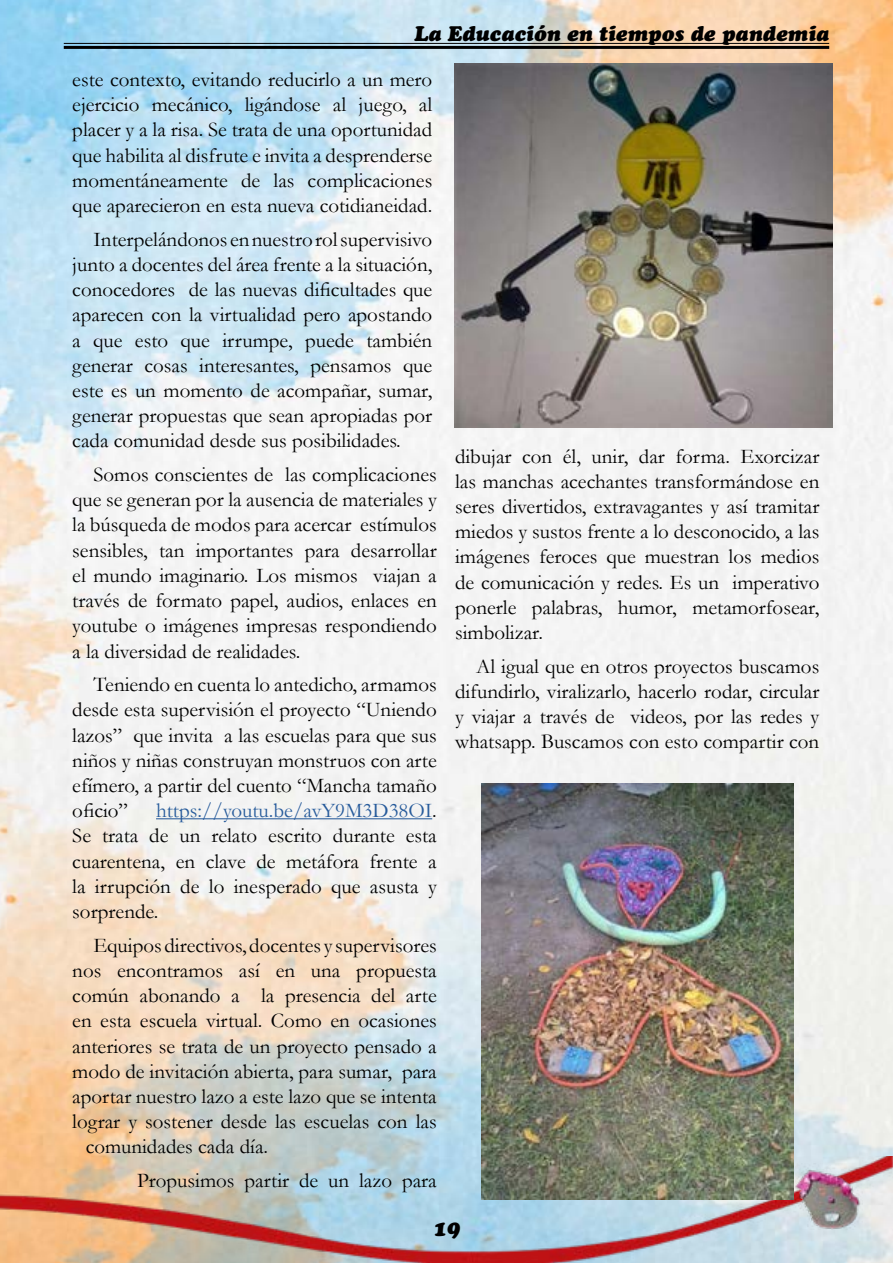
<style>
.page{position:relative;width:893px;height:1263px;background:#fff}
.page>*{position:absolute;margin:0;border:0;box-sizing:border-box;transform-origin:0 0}
.t1{font:italic 22.5px "Cooper Black Std";color:#000}
.t2{font:21px/25.2px "Garamond";color:#000;text-align:justify}
.t3{font:italic 21px "Cooper Black Std";color:#000}
.s1{color:#275b9b}
</style>
<div class="page">
<img style="left:0;top:0;width:893px;height:1157px">
<img style="left:0;top:1157px;width:893px;height:106px">
<hr style="left:64px;top:43px;width:765px;height:1px;background:#000">
<hr style="left:64px;top:46px;width:765px;height:3px;background:#000">
<img style="left:796px;top:1163px;width:66px;height:67px">
<hr style="left:156px;top:818px;width:276px;height:1px;background:#275b9b">
<img style="left:482px;top:783px;width:312px;height:416px">
<img style="left:454px;top:64px;width:378px;height:364px">
<p class="t3" style="left:414px;top:21px;width:416px">La Educación en tiempos de pandemia</p>
<p class="t2" style="left:72px;top:66px;width:362px">este contexto, evitando reducirlo a un mero ejercicio mecánico, ligándose al juego, al placer y a la risa. Se trata de una oportunidad que habilita al disfrute e invita a desprenderse momentáneamente de las complicaciones que aparecieron en esta nueva cotidianeidad.</p>
<p class="t2" style="left:72px;top:226px;width:362px;text-indent:21px">Interpelándonos en nuestro rol supervisivo junto a docentes del área frente a la situación, conocedores de las nuevas dificultades que aparecen con la virtualidad pero apostando a que esto que irrumpe, puede también generar cosas interesantes, pensamos que este es un momento de acompañar, sumar, generar propuestas que sean apropiadas por cada comunidad desde sus posibilidades.</p>
<p class="t2" style="left:72px;top:461px;width:366px;text-indent:21px">Somos conscientes de las complicaciones que se generan por la ausencia de materiales y la búsqueda de modos para acercar estímulos sensibles, tan importantes para desarrollar el mundo imaginario. Los mismos viajan a través de formato papel, audios, enlaces en youtube o imágenes impresas respondiendo a la diversidad de realidades.</p>
<p class="t2" style="left:72px;top:671px;width:366px;text-indent:21px">Teniendo en cuenta lo antedicho, armamos desde esta supervisión el proyecto “Uniendo lazos” que invita a las escuelas para que sus niños y niñas construyan monstruos con arte efímero, a partir del cuento “Mancha tamaño oficio”</p>
<p class="t2" style="left:455px;top:443px;width:366px">dibujar con él, unir, dar forma. Exorcizar las manchas acechantes transformándose en seres divertidos, extravagantes y así tramitar miedos y sustos frente a lo desconocido, a las imágenes feroces que muestran los medios de comunicación y redes. Es un imperativo ponerle palabras, humor, metamorfosear, simbolizar.</p>
<p class="t2" style="left:455px;top:653px;width:366px;text-indent:21px">Al igual que en otros proyectos buscamos difundirlo, viralizarlo, hacerlo rodar, circular y viajar a través de videos, por las redes y whatsapp. Buscamos con esto compartir con</p>
<p class="t2" style="left:72px;top:797px;width:366px;text-indent:84px"><span class="s1">https://youtu.be/avY9M3D38OI</span>.<br>Se trata de un relato escrito durante esta cuarentena, en clave de metáfora frente a la irrupción de lo inesperado que asusta y sorprende.</p>
<p class="t2" style="left:94px;top:932px;width:345px">Equipos directivos, docentes y supervisores</p>
<p class="t2" style="left:72px;top:957px;width:366px">nos encontramos así en una propuesta</p>
<p class="t2" style="left:72px;top:982px;width:366px">común abonando a la presencia del arte</p>
<p class="t2" style="left:72px;top:1008px;width:366px">en esta escuela virtual. Como en ocasiones</p>
<p class="t2" style="left:72px;top:1033px;width:366px">anteriores se trata de un proyecto pensado a</p>
<p class="t2" style="left:72px;top:1058px;width:366px">modo de invitación abierta, para sumar, para</p>
<p class="t2" style="left:72px;top:1083px;width:366px">aportar nuestro lazo a este lazo que se intenta</p>
<p class="t2" style="left:72px;top:1108px;width:366px">lograr y sostener desde las escuelas con las</p>
<p class="t2" style="left:86px;top:1134px;width:184px">comunidades cada día.</p>
<p class="t2" style="left:137px;top:1167px;width:301px">Propusimos partir de un lazo para</p>
<p class="t1" style="left:433px;top:1214px;width:28px">19</p>
</div>
